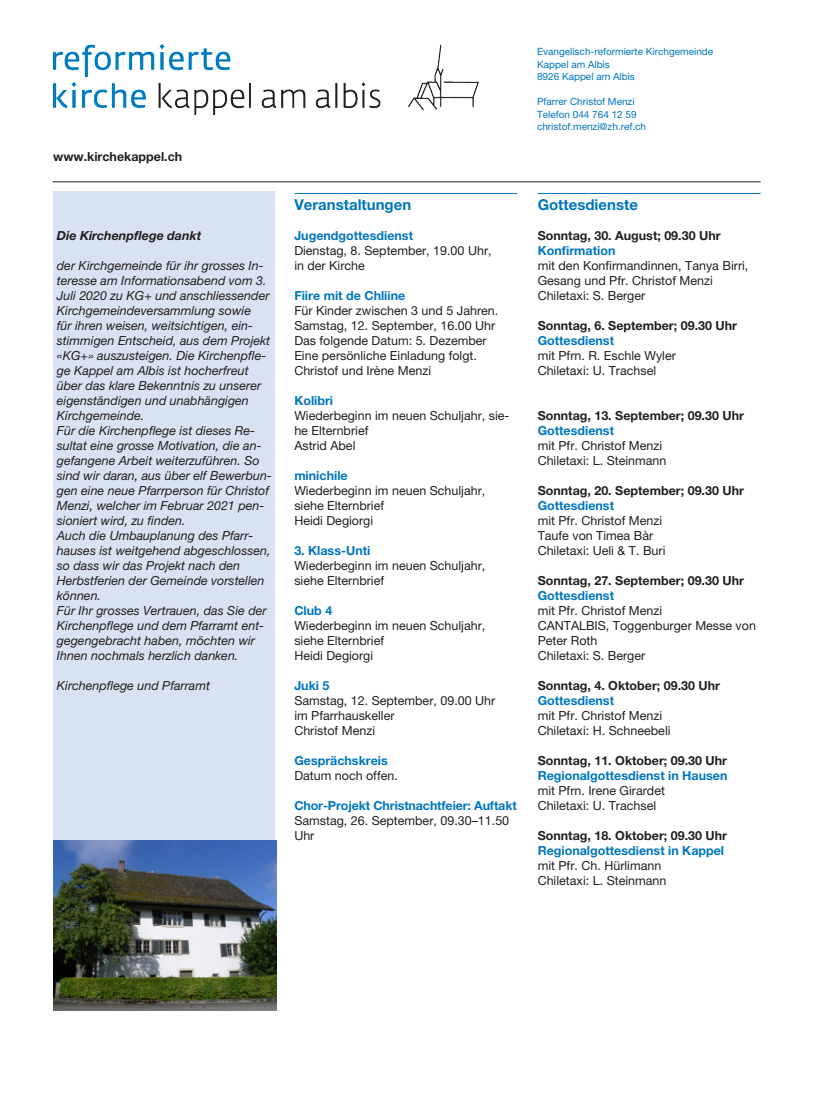
<style>
.page{position:relative;width:815px;height:1106px;background:#fff}
.page>*{position:absolute;margin:0;border:0;box-sizing:border-box;transform-origin:0 0}
.Titel_blau_mit_Linie{font:700 15px "Helvetica Neue LT Pro";color:#0076be}
.Text_normal_10_pt__F{font:12.5px/15px "Helvetica Neue LT Pro";color:#231f20}
.Text_normal_im_Kaste{font:italic 12.5px/15px "Helvetica Neue LT Pro";color:#231f20}
.Text_halbfett_blau_1{font:700 12.5px "Helvetica Neue LT Pro";color:#0076be}
.Text_halbfett_schwar{font:700 12.5px "Helvetica Neue LT Pro";color:#231f20}
.Text_normal_im_Kaste-2{font:italic 700 12.5px "Helvetica Neue LT Pro";color:#231f20}
.t1{font:10px "Helvetica Neue LT Pro";color:#0076be}
</style>
<div class="page">
<hr style="left:294px;top:193px;width:223px;height:1px;background:#0076be">
<div style="left:53px;top:191px;width:222px;height:819px;background:#d8e2f2"></div>
<img style="left:54px;top:44px;width:425px;height:70px">
<hr style="left:53px;top:181px;width:708px;height:1px;background:#231f20">
<hr style="left:538px;top:193px;width:223px;height:1px;background:#0076be">
<img style="left:53px;top:840px;width:224px;height:170px">
<p class="Text_halbfett_schwar" style="left:53px;top:149px;width:131px">www.kirchekappel.ch</p>
<p class="Text_normal_im_Kaste-2" style="left:57px;top:228px;width:146px">Die Kirchenpflege dankt</p>
<p class="Text_normal_im_Kaste" style="left:57px;top:258px;width:215px">der Kirchgemeinde für ihr grosses In&shy;teresse am Informationsabend vom 3.<br>Juli 2020 zu KG+ und anschliessender Kirchgemeindeversammlung sowie<br>für ihren weisen, weitsichtigen, ein&shy;stimmigen Entscheid, aus dem Projekt «KG+» auszusteigen. Die Kirchenpfle&shy;ge Kappel am Albis ist hocherfreut über das klare Bekenntnis zu unserer eigenständigen und unabhängigen Kirchgemeinde.</p>
<p class="Text_normal_im_Kaste" style="left:57px;top:423px;width:217px">Für die Kirchenpflege ist dieses Re&shy;sultat eine grosse Motivation, die an&shy;gefangene Arbeit weiterzuführen. So sind wir daran, aus über elf Bewerbun&shy;gen eine neue Pfarrperson für Christof Menzi, welcher im Februar 2021 pen&shy;sioniert wird, zu finden.</p>
<p class="Text_normal_im_Kaste" style="left:57px;top:528px;width:215px">Auch die Umbauplanung des Pfarr&shy;hauses ist weitgehend abgeschlossen, so dass wir das Projekt nach den<br>Herbstferien der Gemeinde vorstellen können.</p>
<p class="Text_normal_im_Kaste" style="left:57px;top:603px;width:211px">Für Ihr grosses Vertrauen, das Sie der Kirchenpflege und dem Pfarramt ent&shy;gegengebracht haben, möchten wir Ihnen nochmals herzlich danken.</p>
<p class="Text_normal_im_Kaste" style="left:57px;top:678px;width:155px">Kirchenpflege und Pfarramt</p>
<p class="t1" style="left:537px;top:45px;width:178px">Evangelisch-reformierte Kirchgemeinde</p>
<p class="t1" style="left:537px;top:58px;width:74px">Kappel am Albis</p>
<p class="t1" style="left:537px;top:70px;width:99px">8926 Kappel am Albis</p>
<p class="t1" style="left:537px;top:95px;width:99px">Pfarrer Christof Menzi</p>
<p class="t1" style="left:537px;top:108px;width:101px">Telefon 044 764 12 59</p>
<p class="t1" style="left:537px;top:120px;width:111px">christof.menzi@zh.ref.ch</p>
<p class="Titel_blau_mit_Linie" style="left:294px;top:195px;width:118px">Veranstaltungen</p>
<p class="Text_halbfett_blau_1" style="left:294px;top:228px;width:120px">Jugendgottesdienst</p>
<p class="Text_normal_10_pt__F" style="left:294px;top:243px;width:199px">Dienstag, 8. September, 19.00 Uhr,</p>
<p class="Text_normal_10_pt__F" style="left:294px;top:258px;width:72px">in der Kirche</p>
<p class="Text_halbfett_blau_1" style="left:294px;top:288px;width:113px">Fiire mit de Chliine</p>
<p class="Text_normal_10_pt__F" style="left:294px;top:303px;width:205px">Für Kinder zwischen 3 und 5 Jahren.</p>
<p class="Text_normal_10_pt__F" style="left:294px;top:318px;width:203px">Samstag, 12. September, 16.00 Uhr</p>
<p class="Text_normal_10_pt__F" style="left:294px;top:333px;width:194px">Das folgende Datum: 5. Dezember</p>
<p class="Text_normal_10_pt__F" style="left:294px;top:348px;width:184px">Eine persönliche Einladung folgt.</p>
<p class="Text_normal_10_pt__F" style="left:294px;top:363px;width:138px">Christof und Irène Menzi</p>
<p class="Text_halbfett_blau_1" style="left:294px;top:393px;width:40px">Kolibri</p>
<p class="Text_normal_10_pt__F" style="left:294px;top:408px;width:217px">Wiederbeginn im neuen Schuljahr, sie&shy;he Elternbrief</p>
<p class="Text_normal_10_pt__F" style="left:294px;top:438px;width:63px">Astrid Abel</p>
<p class="Text_halbfett_blau_1" style="left:294px;top:468px;width:55px">minichile</p>
<p class="Text_normal_10_pt__F" style="left:294px;top:483px;width:193px">Wiederbeginn im neuen Schuljahr,</p>
<p class="Text_normal_10_pt__F" style="left:294px;top:498px;width:91px">siehe Elternbrief</p>
<p class="Text_normal_10_pt__F" style="left:294px;top:513px;width:80px">Heidi Degiorgi</p>
<p class="Text_halbfett_blau_1" style="left:294px;top:543px;width:78px">3. Klass-Unti</p>
<p class="Text_normal_10_pt__F" style="left:294px;top:558px;width:193px">Wiederbeginn im neuen Schuljahr,</p>
<p class="Text_normal_10_pt__F" style="left:294px;top:573px;width:91px">siehe Elternbrief</p>
<p class="Text_halbfett_blau_1" style="left:294px;top:603px;width:39px">Club 4</p>
<p class="Text_normal_10_pt__F" style="left:294px;top:618px;width:193px">Wiederbeginn im neuen Schuljahr,</p>
<p class="Text_normal_10_pt__F" style="left:294px;top:633px;width:91px">siehe Elternbrief</p>
<p class="Text_normal_10_pt__F" style="left:294px;top:648px;width:80px">Heidi Degiorgi</p>
<p class="Text_halbfett_blau_1" style="left:294px;top:678px;width:37px">Juki 5</p>
<p class="Text_normal_10_pt__F" style="left:294px;top:693px;width:203px">Samstag, 12. September, 09.00 Uhr</p>
<p class="Text_normal_10_pt__F" style="left:294px;top:708px;width:102px">im Pfarrhauskeller</p>
<p class="Text_normal_10_pt__F" style="left:294px;top:723px;width:82px">Christof Menzi</p>
<p class="Text_halbfett_blau_1" style="left:294px;top:753px;width:95px">Gesprächskreis</p>
<p class="Text_normal_10_pt__F" style="left:294px;top:768px;width:105px">Datum noch offen.</p>
<p class="Text_halbfett_blau_1" style="left:294px;top:798px;width:224px">Chor-Projekt Christnachtfeier: Auftakt</p>
<p class="Text_normal_10_pt__F" style="left:294px;top:813px;width:216px">Samstag, 26. September, 09.30–11.50<br>Uhr</p>
<p class="Titel_blau_mit_Linie" style="left:538px;top:195px;width:102px">Gottesdienste</p>
<p class="Text_halbfett_schwar" style="left:538px;top:228px;width:184px">Sonntag, 30. August; 09.30 Uhr</p>
<p class="Text_halbfett_blau_1" style="left:538px;top:243px;width:79px">Konfirmation</p>
<p class="Text_normal_10_pt__F" style="left:538px;top:258px;width:212px">mit den Konfirmandinnen, Tanya Birri,<br>Gesang und Pfr. Christof Menzi</p>
<p class="Text_normal_10_pt__F" style="left:538px;top:288px;width:109px">Chiletaxi: S. Berger</p>
<p class="Text_halbfett_schwar" style="left:538px;top:318px;width:201px">Sonntag, 6. September; 09.30 Uhr</p>
<p class="Text_halbfett_blau_1" style="left:538px;top:333px;width:78px">Gottesdienst</p>
<p class="Text_normal_10_pt__F" style="left:538px;top:348px;width:140px">mit Pfrn. R. Eschle Wyler</p>
<p class="Text_normal_10_pt__F" style="left:538px;top:363px;width:120px">Chiletaxi: U. Trachsel</p>
<p class="Text_halbfett_schwar" style="left:538px;top:408px;width:208px">Sonntag, 13. September; 09.30 Uhr</p>
<p class="Text_halbfett_blau_1" style="left:538px;top:423px;width:78px">Gottesdienst</p>
<p class="Text_normal_10_pt__F" style="left:538px;top:438px;width:126px">mit Pfr. Christof Menzi</p>
<p class="Text_normal_10_pt__F" style="left:538px;top:453px;width:130px">Chiletaxi: L. Steinmann</p>
<p class="Text_halbfett_schwar" style="left:538px;top:483px;width:208px">Sonntag, 20. September; 09.30 Uhr</p>
<p class="Text_halbfett_blau_1" style="left:538px;top:498px;width:78px">Gottesdienst</p>
<p class="Text_normal_10_pt__F" style="left:538px;top:513px;width:126px">mit Pfr. Christof Menzi</p>
<p class="Text_normal_10_pt__F" style="left:538px;top:528px;width:117px">Taufe von Timea Bàr</p>
<p class="Text_normal_10_pt__F" style="left:538px;top:543px;width:129px">Chiletaxi: Ueli &amp; T. Buri</p>
<p class="Text_halbfett_schwar" style="left:538px;top:573px;width:208px">Sonntag, 27. September; 09.30 Uhr</p>
<p class="Text_halbfett_blau_1" style="left:538px;top:588px;width:78px">Gottesdienst</p>
<p class="Text_normal_10_pt__F" style="left:538px;top:603px;width:126px">mit Pfr. Christof Menzi</p>
<p class="Text_normal_10_pt__F" style="left:538px;top:618px;width:220px">CANTALBIS, Toggenburger Messe von<br>Peter Roth</p>
<p class="Text_normal_10_pt__F" style="left:538px;top:648px;width:109px">Chiletaxi: S. Berger</p>
<p class="Text_halbfett_schwar" style="left:538px;top:678px;width:184px">Sonntag, 4. Oktober; 09.30 Uhr</p>
<p class="Text_halbfett_blau_1" style="left:538px;top:693px;width:78px">Gottesdienst</p>
<p class="Text_normal_10_pt__F" style="left:538px;top:708px;width:126px">mit Pfr. Christof Menzi</p>
<p class="Text_normal_10_pt__F" style="left:538px;top:723px;width:134px">Chiletaxi: H. Schneebeli</p>
<p class="Text_halbfett_schwar" style="left:538px;top:753px;width:191px">Sonntag, 11. Oktober; 09.30 Uhr</p>
<p class="Text_halbfett_blau_1" style="left:538px;top:768px;width:191px">Regionalgottesdienst in Hausen</p>
<p class="Text_normal_10_pt__F" style="left:538px;top:783px;width:129px">mit Pfrn. Irene Girardet</p>
<p class="Text_normal_10_pt__F" style="left:538px;top:798px;width:120px">Chiletaxi: U. Trachsel</p>
<p class="Text_halbfett_schwar" style="left:538px;top:828px;width:191px">Sonntag, 18. Oktober; 09.30 Uhr</p>
<p class="Text_halbfett_blau_1" style="left:538px;top:843px;width:188px">Regionalgottesdienst in Kappel</p>
<p class="Text_normal_10_pt__F" style="left:538px;top:858px;width:125px">mit Pfr. Ch. Hürlimann</p>
<p class="Text_normal_10_pt__F" style="left:538px;top:873px;width:130px">Chiletaxi: L. Steinmann</p>
</div>
